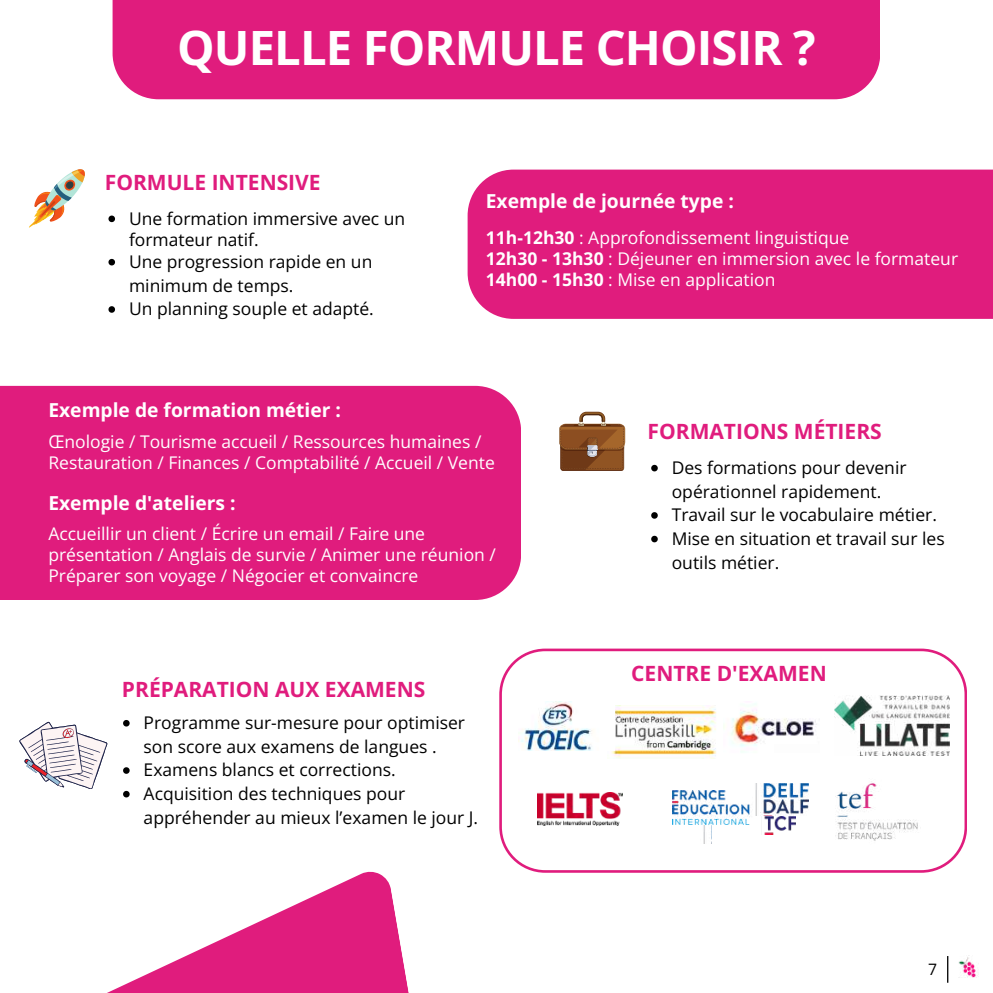
<style>
.page{position:relative;width:993px;height:993px;background:#fff}
.page>*{position:absolute;margin:0;border:0;box-sizing:border-box;transform-origin:0 0}
.t1{font:700 47.25px "Open Sans";letter-spacing:-.02em;color:#fff}
.t2{font:700 21px "Open Sans";color:#e01c7d}
.t3{font:700 19.25px "Open Sans";color:#fff}
.t4{font:17.5px/23.6px "Open Sans";color:#000}
.t5{font:17.5px/21px "Open Sans";color:#fff}
.t6{font:15.75px "Open Sans";color:#000}
.s1{font-weight:700}
</style>
<div class="page">
<div style="left:112px;top:0;width:767px;height:99px;background:#e01c7d"></div>
<svg style="left:29px;top:169px;width:56px;height:59px"></svg>
<div style="left:467px;top:169px;width:525px;height:150px;background:#e01c7d"></div>
<div style="left:0;top:386px;width:521px;height:214px;background:#e01c7d"></div>
<svg style="left:559px;top:411px;width:66px;height:60px"></svg>
<svg style="left:499px;top:648px;width:467px;height:224px"></svg>
<svg style="left:19px;top:721px;width:88px;height:67px"></svg>
<img style="left:752px;top:783px;width:56px;height:32px">
<img style="left:761px;top:816px;width:34px;height:18px">
<img style="left:834px;top:695px;width:114px;height:59px">
<img style="left:723px;top:701px;width:95px;height:54px">
<img style="left:607px;top:705px;width:113px;height:53px">
<img style="left:518px;top:701px;width:96px;height:49px">
<img style="left:672px;top:790px;width:80px;height:34px">
<img style="left:700px;top:825px;width:11px;height:18px">
<img style="left:835px;top:778px;width:85px;height:66px">
<img style="left:537px;top:792px;width:85px;height:33px">
<svg style="left:108px;top:215px;width:7px;height:7px"></svg>
<svg style="left:108px;top:259px;width:7px;height:6px"></svg>
<svg style="left:108px;top:306px;width:7px;height:7px"></svg>
<svg style="left:651px;top:465px;width:6px;height:6px"></svg>
<svg style="left:651px;top:512px;width:6px;height:6px"></svg>
<svg style="left:651px;top:535px;width:6px;height:7px"></svg>
<svg style="left:123px;top:720px;width:7px;height:6px"></svg>
<svg style="left:123px;top:767px;width:7px;height:6px"></svg>
<svg style="left:123px;top:790px;width:7px;height:7px"></svg>
<hr style="left:946px;top:955px;width:2px;height:27px;background:#000">
<img style="left:958px;top:955px;width:20px;height:22px">
<svg style="left:109px;top:871px;width:300px;height:121px;fill:#e01c7d"></svg>
<h1 class="t1" style="left:177px;top:14px;width:639px">QUELLE FORMULE CHOISIR ?</h1>
<p class="t2" style="left:105px;top:167px;width:217px">FORMULE INTENSIVE</p>
<p class="t4" style="left:129px;top:207px;width:278px;line-height:22.6px">Une formation immersive avec un formateur natif.<br>Une progression rapide en un minimum de temps.<br>Un planning souple et adapté.</p>
<p class="t3" style="left:485px;top:187px;width:249px">Exemple de journée type :</p>
<p class="t5" style="left:485px;top:227px;width:473px"><span class="s1">11h-12h30</span> : Approfondissement linguistique<br><span class="s1">12h30 - 13h30</span> : Déjeuner en immersion avec le formateur<br><span class="s1">14h00 - 15h30</span> : Mise en application</p>
<p class="t3" style="left:48px;top:396px;width:294px">Exemple de formation métier :</p>
<p class="t5" style="left:48px;top:430px;width:448px">Œnologie / Tourisme accueil / Ressources humaines /<br>Restauration / Finances / Comptabilité / Accueil / Vente</p>
<p class="t3" style="left:48px;top:489px;width:189px">Exemple d'ateliers :</p>
<p class="t5" style="left:48px;top:523px;width:449px">Accueillir un client / Écrire un email / Faire une présentation / Anglais de survie / Animer une réunion /<br>Préparer son voyage / Négocier et convaincre</p>
<p class="t2" style="left:122px;top:674px;width:305px">PRÉPARATION AUX EXAMENS</p>
<p class="t4" style="left:144px;top:710px;width:336px">Programme sur-mesure pour optimiser son score aux examens de langues .<br>Examens blancs et corrections.<br>Acquisition des techniques pour appréhender au mieux l’examen le jour J.</p>
<p class="t2" style="left:647px;top:417px;width:235px">FORMATIONS MÉTIERS</p>
<p class="t4" style="left:671px;top:455px;width:274px">Des formations pour devenir opérationnel rapidement.<br>Travail sur le vocabulaire métier.<br>Mise en situation et travail sur les outils métier.</p>
<p class="t2" style="left:631px;top:658px;width:197px">CENTRE D'EXAMEN</p>
<p class="t6" style="left:927px;top:957px;width:10px">7</p>
</div>
